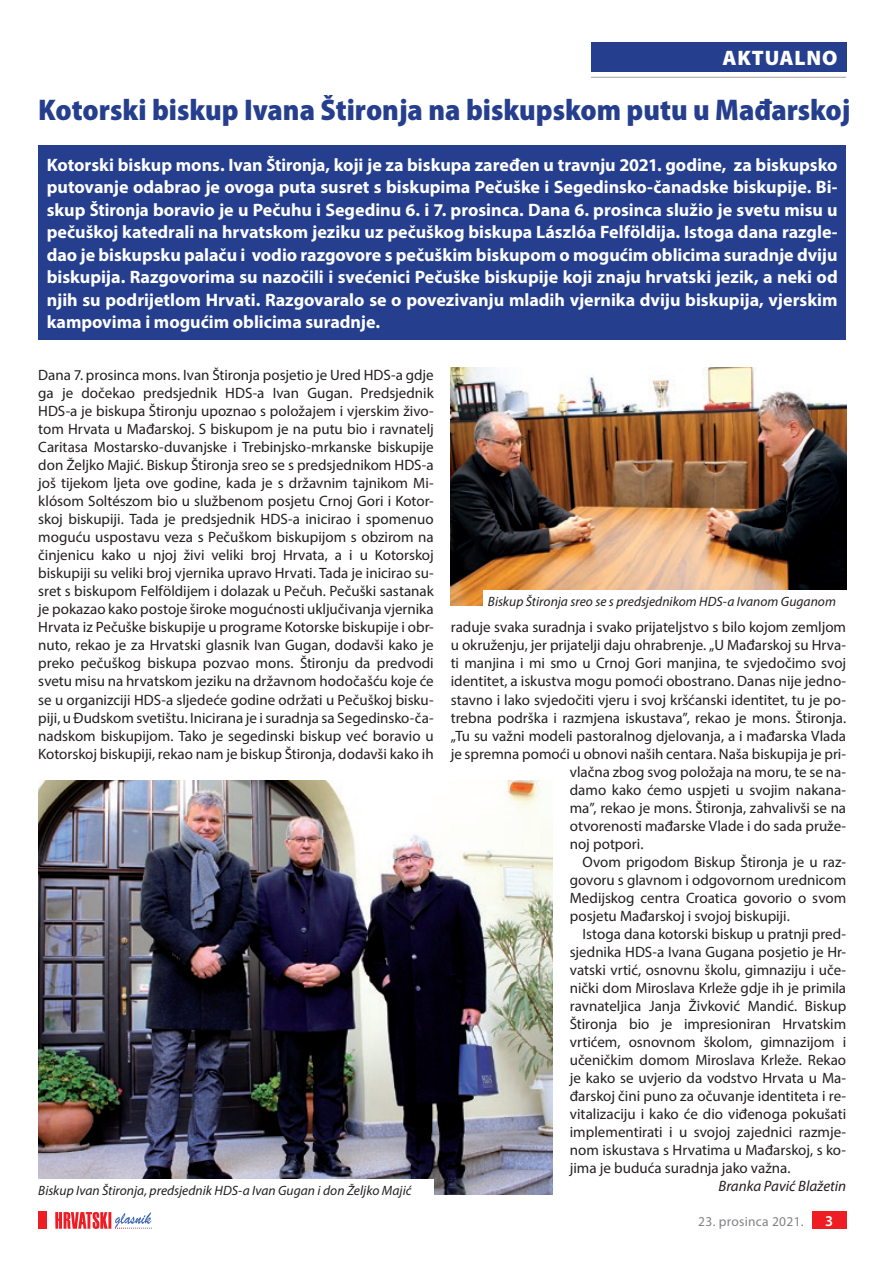
<style>
.page{position:relative;width:893px;height:1263px;background:#fff}
.page>*{position:absolute;margin:0;border:0;box-sizing:border-box;transform-origin:0 0}
.t1{font:900 semi-condensed 30px "Myriad Pro";color:#253f8e}
.t2{font:900 21px "Myriad Pro";letter-spacing:.04em;color:#fff}
.t3{font:700 18px/22.5px "Myriad Pro";color:#fff;text-align:justify}
.t4{font:15px/18px "Myriad Pro";color:#231f20;text-align:justify}
.t5{font:italic 15px "Myriad Pro";letter-spacing:-.005em;color:#231f20}
.t6{font:600 15px "Myriad Pro";color:#fff}
.t7{font:italic 13.5px "Myriad Pro";color:#231f20}
.t8{font:13.5px "Myriad Pro";letter-spacing:.02em;color:#808285}
.s1{font-stretch:semi-condensed}
</style>
<div class="page">
<div style="left:812px;top:1212px;width:34px;height:17px;background:#ee1d23"></div>
<svg style="left:55px;top:1212px;width:97px;height:17px"></svg>
<div style="left:38px;top:1212px;width:9px;height:17px;background:#ee1d23"></div>
<div style="left:591px;top:43px;width:255px;height:29px;background:#253f8e"></div>
<hr style="left:591px;top:77px;width:255px;height:1px;background:#a8a9ad">
<div style="left:38px;top:145px;width:808px;height:195px;background:#253f8e"></div>
<img style="left:38px;top:780px;width:515px;height:415px">
<img style="left:451px;top:368px;width:395px;height:238px">
<div style="left:484px;top:591px;width:381px;height:21px;background:#fff"></div>
<div style="left:34px;top:1180px;width:400px;height:21px;background:#fff"></div>
<h2 class="t2" style="left:722px;top:44px;width:117px">AKTUALNO</h2>
<h1 class="t1" style="left:38px;top:90px;width:814px">Kotorski biskup Ivana Štironja na biskupskom putu u Mađarskoj</h1>
<p class="t3" style="left:47px;top:153px;width:792px">Kotorski biskup mons. Ivan <span class="s1">Štironja,</span> koji je za biskupa zaređen u travnju 2021. godine, za biskupsko putovanje odabrao je ovoga puta susret s biskupima Pečuške i Segedinsko-čanadske biskupije. Bi&shy;skup <span class="s1">Štironja</span> boravio je u Pečuhu i Segedinu 6. i 7. prosinca. Dana 6. prosinca služio je svetu misu u pečuškoj katedrali na hrvatskom jeziku uz pečuškog biskupa Lászlóa Felföldija. Istoga dana razgle&shy;dao je biskupsku palaču i vodio razgovore s pečuškim biskupom o mogućim oblicima suradnje dviju biskupija. Razgovorima su nazočili i svećenici Pečuške biskupije koji znaju hrvatski jezik, a neki od njih su podrijetlom Hrvati. Razgovaralo se o povezivanju mladih vjernika dviju biskupija, vjerskim kampovima i mogućim oblicima suradnje.</p>
<p class="t4" style="left:38px;top:366px;width:397px">Dana 7. prosinca mons. Ivan Štironja posjetio je Ured HDS-a gdje ga je dočekao predsjednik HDS-a Ivan Gugan. Predsjednik HDS-a je biskupa Štironju upoznao s položajem i vjerskim živo&shy;tom Hrvata u Mađarskoj. S biskupom je na putu bio i ravnatelj Caritasa Mostarsko-duvanjske i Trebinjsko-mrkanske biskupije don Željko Majić. Biskup Štironja sreo se s predsjednikom HDS-a još tijekom ljeta ove godine, kada je s državnim tajnikom Mi&shy;klósom Soltészom bio u službenom posjetu Crnoj Gori i Kotor&shy;skoj biskupiji. Tada je predsjednik HDS-a inicirao i spomenuo moguću uspostavu veza s Pečuškom biskupijom s obzirom na činjenicu kako u njoj živi veliki broj Hrvata, a i u Kotorskoj biskupiji su veliki broj vjernika upravo Hrvati. Tada je inicirao su&shy;sret s biskupom Felföldijem i dolazak u Pečuh. Pečuški sastanak je pokazao kako postoje široke mogućnosti uključivanja vjernika Hrvata iz Pečuške biskupije u programe Kotorske biskupije i obr&shy;nuto, rekao je za Hrvatski glasnik Ivan Gugan, dodavši kako je preko pečuškog biskupa pozvao mons. Štironju da predvodi svetu misu na hrvatskom jeziku na državnom hodočašću koje će se u organizciji HDS-a sljedeće godine održati u Pečuškoj bisku&shy;piji, u Đudskom svetištu. Inicirana je i suradnja sa Segedinsko-ča&shy;nadskom biskupijom. Tako je segedinski biskup već boravio u Kotorskoj biskupiji, rekao nam je biskup Štironja, dodavši kako ih</p>
<p class="t7" style="left:38px;top:1182px;width:375px">Biskup Ivan Štironja, predsjednik HDS-a Ivan Gugan i don Željko Majić</p>
<p class="t7" style="left:488px;top:593px;width:350px">Biskup Štironja sreo se s predsjednikom HDS-a Ivanom Guganom</p>
<p class="t4" style="left:451px;top:618px;width:397px">raduje svaka suradnja i svako prijateljstvo s bilo kojom zemljom</p>
<p class="t4" style="left:451px;top:636px;width:397px">u okruženju, jer prijatelji daju ohrabrenje. „U Mađarskoj su Hrva-</p>
<p class="t4" style="left:451px;top:654px;width:397px">ti manjina i mi smo u Crnoj Gori manjina, te svjedočimo svoj</p>
<p class="t4" style="left:451px;top:672px;width:397px">identitet, a iskustva mogu pomoći obostrano. Danas nije jedno-</p>
<p class="t4" style="left:451px;top:690px;width:397px">stavno i lako svjedočiti vjeru i svoj kršćanski identitet, tu je po-</p>
<p class="t4" style="left:451px;top:708px;width:397px">trebna podrška i razmjena iskustava”, rekao je mons. Štironja.</p>
<p class="t4" style="left:451px;top:726px;width:397px">„Tu su važni modeli pastoralnog djelovanja, a i mađarska Vlada</p>
<p class="t4" style="left:451px;top:744px;width:397px">je spremna pomoći u obnovi naših centara. Naša biskupija je pri-</p>
<p class="t4" style="left:570px;top:762px;width:278px">vlačna zbog svog položaja na moru, te se na-</p>
<p class="t4" style="left:570px;top:780px;width:278px">damo kako ćemo uspjeti u svojim nakana-</p>
<p class="t4" style="left:570px;top:798px;width:278px">ma”, rekao je mons. Štironja, zahvalivši se na</p>
<p class="t4" style="left:570px;top:816px;width:278px">otvorenosti mađarske Vlade i do sada pruže-</p>
<p class="t4" style="left:570px;top:834px;width:75px">noj potpori.</p>
<p class="t4" style="left:583px;top:852px;width:265px">Ovom prigodom Biskup Štironja je u raz-</p>
<p class="t4" style="left:570px;top:870px;width:278px">govoru s glavnom i odgovornom urednicom</p>
<p class="t4" style="left:570px;top:888px;width:278px">Medijskog centra Croatica govorio o svom</p>
<p class="t4" style="left:570px;top:906px;width:222px">posjetu Mađarskoj i svojoj biskupiji.</p>
<p class="t4" style="left:583px;top:924px;width:265px">Istoga dana kotorski biskup u pratnji pred-</p>
<p class="t4" style="left:570px;top:942px;width:278px">sjednika HDS-a Ivana Gugana posjetio je Hr-</p>
<p class="t4" style="left:570px;top:960px;width:278px">vatski vrtić, osnovnu školu, gimnaziju i uče-</p>
<p class="t4" style="left:570px;top:978px;width:278px">nički dom Miroslava Krleže gdje ih je primila</p>
<p class="t4" style="left:570px;top:996px;width:278px">ravnateljica Janja Živković Mandić. Biskup</p>
<p class="t4" style="left:570px;top:1014px;width:278px">Štironja bio je impresioniran Hrvatskim</p>
<p class="t4" style="left:570px;top:1032px;width:278px">vrtićem, osnovnom školom, gimnazijom i</p>
<p class="t4" style="left:570px;top:1050px;width:278px">učeničkim domom Miroslava Krleže. Rekao</p>
<p class="t4" style="left:570px;top:1068px;width:278px">je kako se uvjerio da vodstvo Hrvata u Ma-</p>
<p class="t4" style="left:570px;top:1086px;width:278px">đarskoj čini puno za očuvanje identiteta i re-</p>
<p class="t4" style="left:570px;top:1104px;width:278px">vitalizaciju i kako će dio viđenoga pokušati</p>
<p class="t4" style="left:570px;top:1122px;width:278px">implementirati i u svojoj zajednici razmje-</p>
<p class="t4" style="left:570px;top:1140px;width:278px">nom iskustava s Hrvatima u Mađarskoj, s ko-</p>
<p class="t4" style="left:570px;top:1158px;width:222px">jima je buduća suradnja jako važna.</p>
<p class="t5" style="left:719px;top:1176px;width:129px">Branka Pavić Blažetin</p>
<p class="t8" style="left:698px;top:1213px;width:107px">23. prosinca 2021.</p>
<p class="t6" style="left:825px;top:1211px;width:10px">3</p>
</div>
